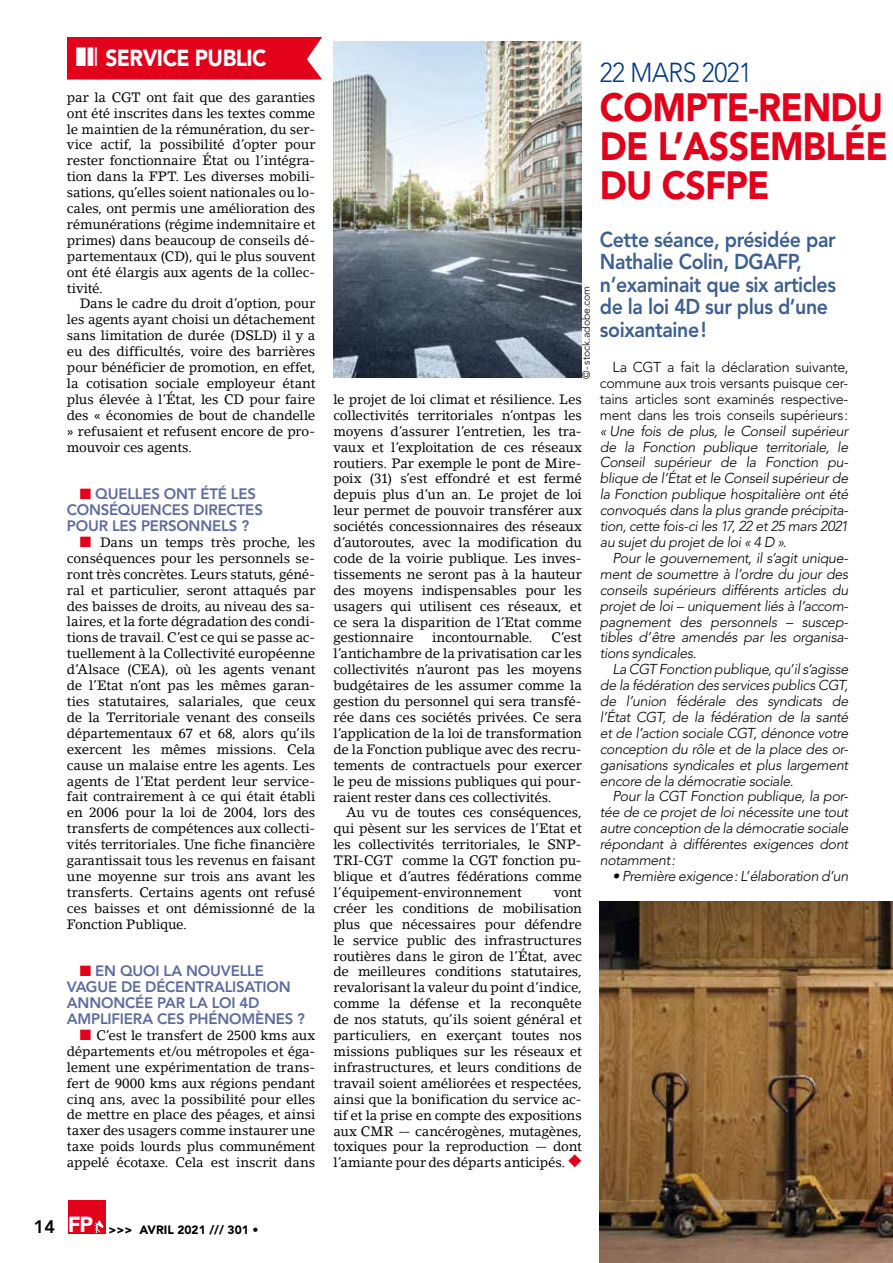
<style>
.page{position:relative;width:893px;height:1263px;background:#fff}
.page>*{position:absolute;margin:0;border:0;box-sizing:border-box;transform-origin:0 0}
.t1{font:900 39.15px/39px "Avenir LT Std";letter-spacing:-.02em;color:#e2001a;text-align:justify;scale:.91 1}
.t2{font:300 27.3px "Avenir LT Std";letter-spacing:-.02em;color:#003882;scale:.91 1}
.t3{font:900 23.1px "Avenir LT Std";letter-spacing:-.025em;color:#fff;scale:.91 1}
.t4{font:800 21.45px/22.5px "Avenir LT Std";letter-spacing:-.02em;color:#3d5f91;scale:.91 1}
.t5{font:800 15px/15.9px "Avenir LT Std";letter-spacing:-.015em;color:#5d6ba0}
.t6{font:italic 300 14.25px/15.9px "Avenir LT Std";letter-spacing:-.025em;color:#000;text-align:justify}
.t7{font:300 14.25px/15.9px "Avenir LT Std";letter-spacing:-.02em;color:#000;text-align:justify}
.t8{font:13.5px/15.9px "Lino Letter Std";letter-spacing:-.015em;color:#000;text-align:justify}
.t9{font:900 12px "Avenir LT Std";color:#000}
.t10{font:300 10.5px "Avenir LT Std";letter-spacing:-.005em;color:#000}
.s1{color:#e2001a}
.s2{font-weight:800;font-size:18px}
</style>
<div class="page">
<img style="left:600px;top:901px;width:293px;height:362px">
<div style="left:68px;top:1200px;width:37px;height:33px;background:#e2001a"></div>
<svg style="left:94px;top:1220px;width:9px;height:13px"></svg>
<img style="left:333px;top:42px;width:249px;height:336px">
<div style="left:67px;top:37px;width:255px;height:43px;background:#e2001a"></div>
<h3 class="t3" style="left:105px;top:44px;width:179px">SERVICE PUBLIC</h3>
<p class="t8" style="left:67px;top:89px;width:250px">par la CGT ont fait que des garanties ont été inscrites dans les textes comme le maintien de la rémunération, du ser&shy;vice actif, la possibilité d’opter pour rester fonctionnaire État ou l’intégra&shy;tion dans la FPT. Les diverses mobili&shy;sations, qu’elles soient nationales ou lo&shy;cales, ont permis une amélioration des rémunérations (régime indemnitaire et primes) dans beaucoup de conseils dé&shy;partementaux (CD), qui le plus souvent ont été élargis aux agents de la collec&shy;tivité.</p>
<p class="t8" style="left:67px;top:296px;width:250px;text-indent:13px">Dans le cadre du droit d’option, pour les agents ayant choisi un détachement sans limitation de durée (DSLD) il y a eu des difficultés, voire des barrières pour bénéficier de promotion, en effet, la cotisation sociale employeur étant plus élevée à l’État, les CD pour faire des « économies de bout de chandelle » refusaient et refusent encore de pro&shy;mouvoir ces agents.</p>
<p class="t5" style="left:67px;top:486px;width:197px;text-indent:13px"><span class="s1">■</span> QUELLES ONT ÉTÉ LES<br>CONSÉQUENCES DIRECTES<br>POUR LES PERSONNELS ?</p>
<p class="t8" style="left:67px;top:534px;width:250px;text-indent:13px"><span class="s1">■</span> Dans un temps très proche, les conséquences pour les personnels se&shy;ront très concrètes. Leurs statuts, géné&shy;ral et particulier, seront attaqués par des baisses de droits, au niveau des sa&shy;laires, et la forte dégradation des condi&shy;tions de travail. C’est ce qui se passe ac&shy;tuellement à la Collectivité européenne d’Alsace (CEA), où les agents venant de l’Etat n’ont pas les mêmes garan&shy;ties statutaires, salariales, que ceux de la Territoriale venant des conseils départementaux 67 et 68, alors qu’ils exercent les mêmes missions. Cela cause un malaise entre les agents. Les agents de l’Etat perdent leur service&shy;fait contrairement à ce qui était établi en 2006 pour la loi de 2004, lors des transferts de compétences aux collecti&shy;vités territoriales. Une fiche financière garantissait tous les revenus en faisant une moyenne sur trois ans avant les transferts. Certains agents ont refusé ces baisses et ont démissionné de la Fonction Publique.</p>
<p class="t5" style="left:67px;top:963px;width:240px;text-indent:13px"><span class="s1">■</span> EN QUOI LA NOUVELLE<br>VAGUE DE DÉCENTRALISATION<br>ANNONCÉE PAR LA LOI 4D<br>AMPLIFIERA CES PHÉNOMÈNES ?</p>
<p class="t8" style="left:67px;top:1027px;width:250px;text-indent:13px"><span class="s1">■</span> C’est le transfert de 2500 kms aux départements et/ou métropoles et éga&shy;lement une expérimentation de trans&shy;fert de 9000 kms aux régions pendant cinq ans, avec la possibilité pour elles de mettre en place des péages, et ainsi taxer des usagers comme instaurer une taxe poids lourds plus communément appelé écotaxe. Cela est inscrit dans</p>
<h2 class="t2" style="left:600px;top:57px;width:169px">22 MARS 2021</h2>
<h1 class="t1" style="left:600px;top:88px;width:318px">COMPTE-RENDU DE L’ASSEMBLÉE DU CSFPE</h1>
<p class="t10" style="left:580px;top:379px;width:95px;rotate:-90deg">©- stock.adobe.com</p>
<p class="t8" style="left:333px;top:391px;width:250px">le projet de loi climat et résilience. Les collectivités territoriales n’ontpas les moyens d’assurer l’entretien, les tra&shy;vaux et l’exploitation de ces réseaux routiers. Par exemple le pont de Mire&shy;poix (31) s’est effondré et est fermé depuis plus d’un an. Le projet de loi leur permet de pouvoir transférer aux sociétés concessionnaires des réseaux d’autoroutes, avec la modification du code de la voirie publique. Les inves&shy;tissements ne seront pas à la hauteur des moyens indispensables pour les usagers qui utilisent ces réseaux, et ce sera la disparition de l’Etat comme gestionnaire</p>
<p class="t8" style="left:333px;top:630px;width:250px;text-indent:218px">C’est l’antichambre de la privatisation car les collectivités n’auront pas les moyens budgétaires de les assumer comme la gestion du personnel qui sera transfé&shy;rée dans ces sociétés privées. Ce sera l’application de la loi de transformation de la Fonction publique avec des recru&shy;tements de contractuels pour exercer le peu de missions publiques qui pour&shy;raient rester dans ces collectivités.</p>
<p class="t8" style="left:333px;top:805px;width:250px;text-indent:13px">Au vu de toutes ces conséquences, qui pèsent sur les services de l’Etat et les collectivités territoriales, le SNP-TRI-CGT comme la CGT fonction pu&shy;blique et d’autres fédérations comme l’équipement-environnement</p>
<p class="t8" style="left:432px;top:630px;width:102px">incontournable.</p>
<p class="t8" style="left:333px;top:884px;width:250px;text-indent:220px">vont créer les conditions de mobilisation plus que nécessaires pour défendre le service public des infrastructures routières dans le giron de l’État, avec de meilleures conditions statutaires, revalorisant la valeur du point d’indice, comme la défense et la reconquête de nos statuts, qu’ils soient général et particuliers, en exerçant toutes nos missions publiques sur les réseaux et infrastructures, et leurs conditions de travail soient améliorées et respectées, ainsi que la bonification du service ac&shy;tif et la prise en compte des expositions aux CMR — cancérogènes, mutagènes, toxiques pour la reproduction — dont l’amiante pour des départs anticipés. <span class="s1">◆</span></p>
<h3 class="t4" style="left:600px;top:228px;width:261px">Cette séance, présidée par<br>Nathalie Colin, DGAFP, n’examinait que six articles de la loi 4D sur plus d’une soixantaine!</h3>
<p class="t7" style="left:600px;top:359px;width:250px;text-indent:13px">La CGT a fait la déclaration suivante, commune aux trois versants puisque cer&shy;tains articles sont examinés respective&shy;ment dans les trois conseils supérieurs:</p>
<p class="t6" style="left:600px;top:423px;width:250px">« Une fois de plus, le Conseil supérieur de la Fonction publique territoriale, le Conseil supérieur de la Fonction pu&shy;blique de l’État et le Conseil supérieur de la Fonction publique hospitalière ont été convoqués dans la plus grande précipita&shy;tion, cette fois-ci les 17, 22 et 25 mars 2021 au sujet du projet de loi « 4 D ».</p>
<p class="t6" style="left:600px;top:550px;width:250px;text-indent:13px">Pour le gouvernement, il s’agit unique&shy;ment de soumettre à l’ordre du jour des conseils supérieurs différents articles du projet de loi – uniquement liés à l’accom&shy;pagnement des personnels – suscep&shy;tibles d’être amendés par les organisa&shy;tions syndicales.</p>
<p class="t6" style="left:600px;top:662px;width:250px;text-indent:13px">La CGT Fonction publique, qu’il s’agisse de la fédération des services publics CGT, de l’union fédérale des syndicats de l’État CGT, de la fédération de la santé et de l’action sociale CGT, dénonce votre conception du rôle et de la place des or&shy;ganisations syndicales et plus largement encore de la démocratie sociale.</p>
<p class="t6" style="left:600px;top:789px;width:250px;text-indent:13px">Pour la CGT Fonction publique, la por&shy;tée de ce projet de loi nécessite une tout autre conception de la démocratie sociale répondant à différentes exigences dont notamment:</p>
<p class="t6" style="left:613px;top:868px;width:237px">• Première exigence: L’élaboration d’un</p>
<p class="t9" style="left:34px;top:1222px;width:226px"><span class="s2">14</span> <sup>FP</sup> &gt;&gt;&gt; AVRIL 2021 /// 301 •</p>
</div>
